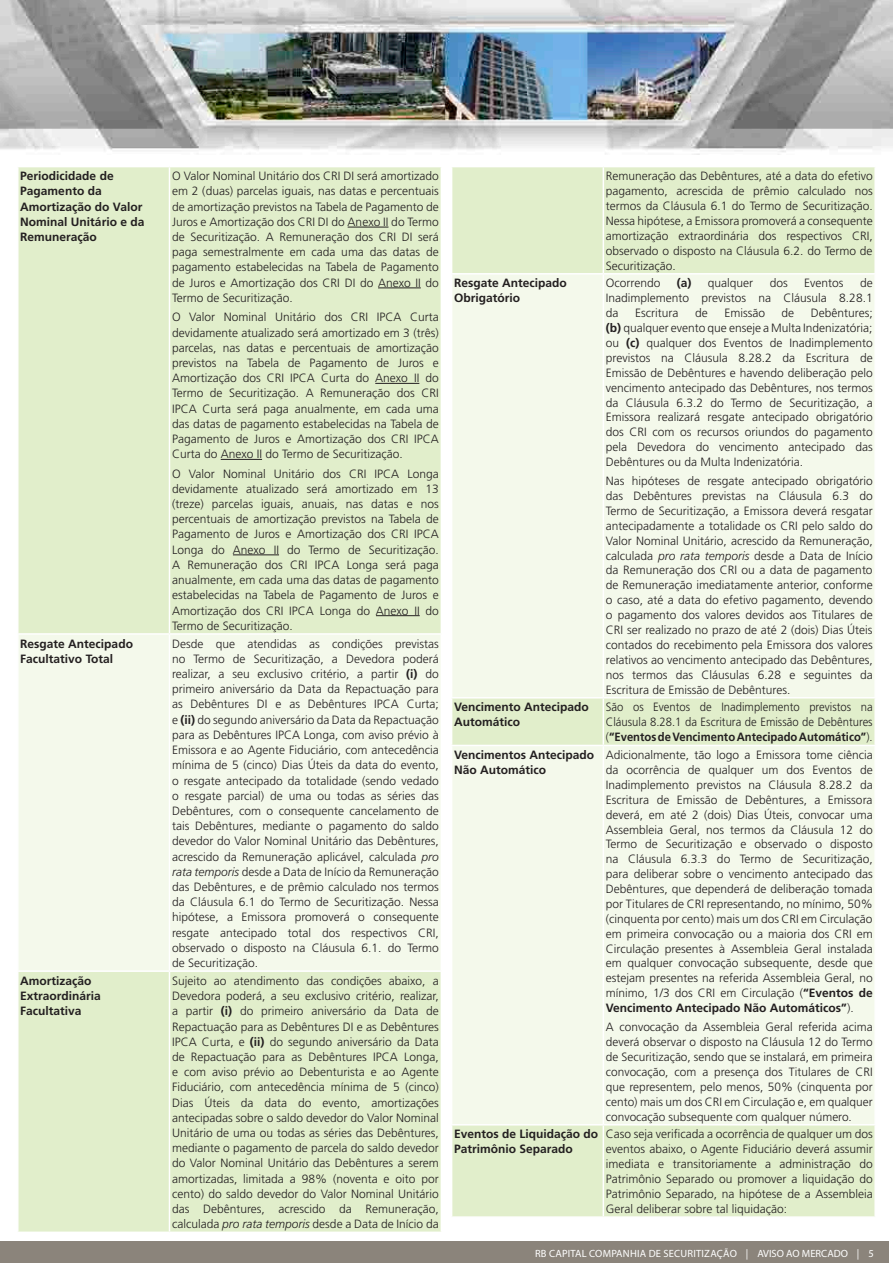
<style>
.page{position:relative;width:893px;height:1263px;background:#fff}
.page>*{position:absolute;margin:0;border:0;box-sizing:border-box;transform-origin:0 0}
.t1{font:300 12px/15.1px "Frutiger";color:#231f20;text-align:justify}
.t2{font:700 12px/15.1px "Frutiger";color:#231f20}
.t3{font:300 12px/14.9px "Frutiger";color:#231f20;text-align:justify;scale:.94 1}
.t4{font:10.5px "Myriad Pro";letter-spacing:.02em;color:#fff}
.s1{font-weight:700}
.s2{font-style:italic}
</style>
<div class="page">
<img style="left:0;top:0;width:893px;height:155px">
<div style="left:19px;top:167px;width:422px;height:1064px;background:#e1eecb"></div>
<div style="left:19px;top:635px;width:422px;height:335px;background:#f4f9eb"></div>
<hr style="left:169px;top:167px;width:1px;height:466px;background:#fff">
<hr style="left:17px;top:633px;width:152px;height:2px;background:#fff">
<hr style="left:169px;top:633px;width:273px;height:2px;background:#fff">
<hr style="left:169px;top:635px;width:1px;height:335px;background:#fff">
<hr style="left:17px;top:970px;width:152px;height:2px;background:#fff">
<hr style="left:169px;top:970px;width:273px;height:2px;background:#fff">
<hr style="left:169px;top:972px;width:1px;height:259px;background:#fff">
<hr style="left:348px;top:227px;width:40px;height:1px;background:#231f20">
<hr style="left:378px;top:288px;width:43px;height:1px;background:#231f20">
<hr style="left:375px;top:383px;width:44px;height:1px;background:#231f20">
<hr style="left:221px;top:459px;width:41px;height:1px;background:#231f20">
<hr style="left:233px;top:555px;width:46px;height:1px;background:#231f20">
<hr style="left:376px;top:615px;width:44px;height:1px;background:#231f20">
<div style="left:452px;top:167px;width:422px;height:1049px;background:#e1eecb"></div>
<div style="left:452px;top:275px;width:422px;height:849px;background:#f4f9eb"></div>
<hr style="left:603px;top:167px;width:1px;height:106px;background:#fff">
<hr style="left:451px;top:273px;width:152px;height:2px;background:#fff">
<hr style="left:603px;top:273px;width:273px;height:2px;background:#fff">
<hr style="left:603px;top:275px;width:1px;height:422px;background:#fff">
<hr style="left:451px;top:697px;width:152px;height:1px;background:#fff">
<hr style="left:603px;top:697px;width:273px;height:1px;background:#fff">
<hr style="left:603px;top:698px;width:1px;height:47px;background:#fff">
<hr style="left:451px;top:745px;width:152px;height:1px;background:#fff">
<hr style="left:603px;top:745px;width:273px;height:1px;background:#fff">
<hr style="left:603px;top:746px;width:1px;height:378px;background:#fff">
<hr style="left:451px;top:1124px;width:152px;height:1px;background:#fff">
<hr style="left:603px;top:1124px;width:273px;height:1px;background:#fff">
<hr style="left:603px;top:1125px;width:1px;height:91px;background:#fff">
<div style="left:0;top:1241px;width:889px;height:22px;background:#8b847b"></div>
<p class="t2" style="left:20px;top:168px;width:126px">Periodicidade de<br>Pagamento da<br>Amortização do Valor<br>Nominal Unitário e da<br>Remuneração</p>
<p class="t1" style="left:172px;top:168px;width:268px">O Valor Nominal Unitário dos CRI DI será amortizado em 2 (duas) parcelas iguais, nas datas e percentuais de amortização previstos na Tabela de Pagamento de Juros e Amortização dos CRI DI do Anexo II do Termo de Securitização. A Remuneração dos CRI DI será paga semestralmente em cada uma das datas de pagamento estabelecidas na Tabela de Pagamento de Juros e Amortização dos CRI DI do Anexo II do Termo de Securitização.</p>
<p class="t1" style="left:172px;top:310px;width:268px">O Valor Nominal Unitário dos CRI IPCA Curta devidamente atualizado será amortizado em 3 (três) parcelas, nas datas e percentuais de amortização previstos na Tabela de Pagamento de Juros e Amortização dos CRI IPCA Curta do Anexo II do Termo de Securitização. A Remuneração dos CRI IPCA Curta será paga anualmente, em cada uma das datas de pagamento estabelecidas na Tabela de Pagamento de Juros e Amortização dos CRI IPCA Curta do Anexo II do Termo de Securitização.</p>
<p class="t1" style="left:172px;top:466px;width:268px">O Valor Nominal Unitário dos CRI IPCA Longa devidamente atualizado será amortizado em 13 (treze) parcelas iguais, anuais, nas datas e nos percentuais de amortização previstos na Tabela de Pagamento de Juros e Amortização dos CRI IPCA Longa do Anexo II do Termo de Securitização.<br>A Remuneração dos CRI IPCA Longa será paga anualmente, em cada uma das datas de pagamento estabelecidas na Tabela de Pagamento de Juros e Amortização dos CRI IPCA Longa do Anexo II do Termo de Securitização.</p>
<p class="t2" style="left:20px;top:636px;width:114px">Resgate Antecipado<br>Facultativo Total</p>
<p class="t1" style="left:172px;top:636px;width:268px">Desde que atendidas as condições previstas no Termo de Securitização, a Devedora poderá realizar, a seu exclusivo critério, a partir <span class="s1">(i)</span> do primeiro aniversário da Data da Repactuação para as Debêntures DI e as Debêntures IPCA Curta; e <span class="s1">(ii)</span> do segundo aniversário da Data da Repactuação para as Debêntures IPCA Longa, com aviso prévio à Emissora e ao Agente Fiduciário, com antecedência mínima de 5 (cinco) Dias Úteis da data do evento, o resgate antecipado da totalidade (sendo vedado o resgate parcial) de uma ou todas as séries das Debêntures, com o consequente cancelamento de tais Debêntures, mediante o pagamento do saldo devedor do Valor Nominal Unitário das Debêntures, acrescido da Remuneração aplicável, calculada <span class="s2">pro rata temporis</span> desde a Data de Início da Remuneração das Debêntures, e de prêmio calculado nos termos da Cláusula 6.1 do Termo de Securitização. Nessa hipótese, a Emissora promoverá o consequente resgate antecipado total dos respectivos CRI, observado o disposto na Cláusula 6.1. do Termo de Securitização.</p>
<p class="t2" style="left:20px;top:973px;width:82px">Amortização<br>Extraordinária<br>Facultativa</p>
<p class="t1" style="left:172px;top:973px;width:268px">Sujeito ao atendimento das condições abaixo, a Devedora poderá, a seu exclusivo critério, realizar, a partir <span class="s1">(i)</span> do primeiro aniversário da Data de Repactuação para as Debêntures DI e as Debêntures IPCA Curta, e <span class="s1">(ii)</span> do segundo aniversário da Data de Repactuação para as Debêntures IPCA Longa, e com aviso prévio ao Debenturista e ao Agente Fiduciário, com antecedência mínima de 5 (cinco)<br>Dias Úteis da data do evento, amortizações antecipadas sobre o saldo devedor do Valor Nominal Unitário de uma ou todas as séries das Debêntures, mediante o pagamento de parcela do saldo devedor do Valor Nominal Unitário das Debêntures a serem amortizadas, limitada a 98% (noventa e oito por cento) do saldo devedor do Valor Nominal Unitário das Debêntures, acrescido da Remuneração, calculada <span class="s2">pro rata temporis</span> desde a Data de Início da</p>
<p class="t1" style="left:606px;top:169px;width:268px">Remuneração das Debêntures, até a data do efetivo pagamento, acrescida de prêmio calculado nos termos da Cláusula 6.1 do Termo de Securitização.<br>Nessa hipótese, a Emissora promoverá a consequente amortização extraordinária dos respectivos CRI, observado o disposto na Cláusula 6.2. do Termo de Securitização.</p>
<p class="t2" style="left:454px;top:276px;width:114px">Resgate Antecipado<br>Obrigatório</p>
<p class="t1" style="left:606px;top:276px;width:56px">Ocorrendo</p>
<p class="t1" style="left:677px;top:276px;width:78px"><span class="s1">(a)</span> qualquer</p>
<p class="t1" style="left:770px;top:276px;width:20px">dos</p>
<p class="t1" style="left:804px;top:276px;width:41px">Eventos</p>
<p class="t1" style="left:606px;top:276px;width:268px;text-indent:254px">de Inadimplemento previstos na Cláusula 8.28.1 da</p>
<p class="t1" style="left:606px;top:306px;width:268px;text-indent:205px">Debêntures; <span class="s1">(b)</span> qualquer evento que enseje a Multa Indenizatória; ou <span class="s1">(c)</span> qualquer dos Eventos de Inadimplemento previstos na Cláusula 8.28.2 da Escritura de Emissão de Debêntures e havendo deliberação pelo vencimento antecipado das Debêntures, nos termos da Cláusula 6.3.2 do Termo de Securitização, a Emissora realizará resgate antecipado obrigatório dos CRI com os recursos oriundos do pagamento pela Devedora do vencimento antecipado das Debêntures ou da Multa Indenizatória.</p>
<p class="t1" style="left:606px;top:474px;width:268px">Nas hipóteses de resgate antecipado obrigatório das Debêntures previstas na Cláusula 6.3 do Termo de Securitização, a Emissora deverá resgatar antecipadamente a totalidade os CRI pelo saldo do Valor Nominal Unitário, acrescido da Remuneração, calculada <span class="s2">pro rata temporis</span> desde a Data de Início da Remuneração dos CRI ou a data de pagamento de Remuneração imediatamente anterior, conforme o caso, até a data do efetivo pagamento, devendo o pagamento dos valores devidos aos Titulares de CRI ser realizado no prazo de até 2 (dois) Dias Úteis contados do recebimento pela Emissora dos valores relativos ao vencimento antecipado das Debêntures, nos termos das Cláusulas 6.28 e seguintes da Escritura de Emissão de Debêntures.</p>
<p class="t1" style="left:635px;top:305px;width:45px">Escritura</p>
<p class="t1" style="left:695px;top:305px;width:14px">de</p>
<p class="t1" style="left:724px;top:305px;width:42px">Emissão</p>
<p class="t1" style="left:782px;top:305px;width:14px">de</p>
<p class="t2" style="left:454px;top:700px;width:136px">Vencimento Antecipado<br>Automático</p>
<p class="t3" style="left:606px;top:700px;width:285px">São os Eventos de Inadimplemento previstos na Cláusula 8.28.1 da Escritura de Emissão de Debêntures (<span class="s1">“Eventos de Vencimento Antecipado Automático”</span>).</p>
<p class="t2" style="left:454px;top:747px;width:142px">Vencimentos Antecipado<br>Não Automático</p>
<p class="t1" style="left:606px;top:747px;width:268px">Adicionalmente, tão logo a Emissora tome ciência da ocorrência de qualquer um dos Eventos de Inadimplemento previstos na Cláusula 8.28.2 da Escritura de Emissão de Debêntures, a Emissora deverá, em até 2 (dois) Dias Úteis, convocar uma Assembleia Geral, nos termos da Cláusula 12 do Termo de Securitização e observado o disposto na Cláusula 6.3.3 do Termo de Securitização, para deliberar sobre o vencimento antecipado das Debêntures, que dependerá de deliberação tomada por Titulares de CRI representando, no mínimo, 50% (cinquenta por cento) mais um dos CRI em Circulação em primeira convocação ou a maioria dos CRI em Circulação presentes à Assembleia Geral instalada em qualquer convocação subsequente, desde que estejam presentes na referida Assembleia Geral, no mínimo, 1/3 dos CRI em Circulação (<span class="s1">“Eventos de Vencimento Antecipado Não Automáticos”</span>).</p>
<p class="t1" style="left:606px;top:1020px;width:268px">A convocação da Assembleia Geral referida acima deverá observar o disposto na Cláusula 12 do Termo de Securitização, sendo que se instalará, em primeira convocação, com a presença dos Titulares de CRI que representem, pelo menos, 50% (cinquenta por cento) mais um dos CRI em Circulação e, em qualquer convocação subsequente com qualquer número.</p>
<p class="t2" style="left:454px;top:1127px;width:146px">Eventos de Liquidação do<br>Patrimônio Separado</p>
<p class="t1" style="left:606px;top:1127px;width:268px">Caso seja verificada a ocorrência de qualquer um dos eventos abaixo, o Agente Fiduciário deverá assumir imediata e transitoriamente a administração do Patrimônio Separado ou promover a liquidação do Patrimônio Separado, na hipótese de a Assembleia Geral deliberar sobre tal liquidação:</p>
<p class="t4" style="left:535px;top:1246px;width:340px">RB CAPITAL COMPANHIA DE SECURITIZAÇÃO | AVISO AO MERCADO | 5</p>
</div>
